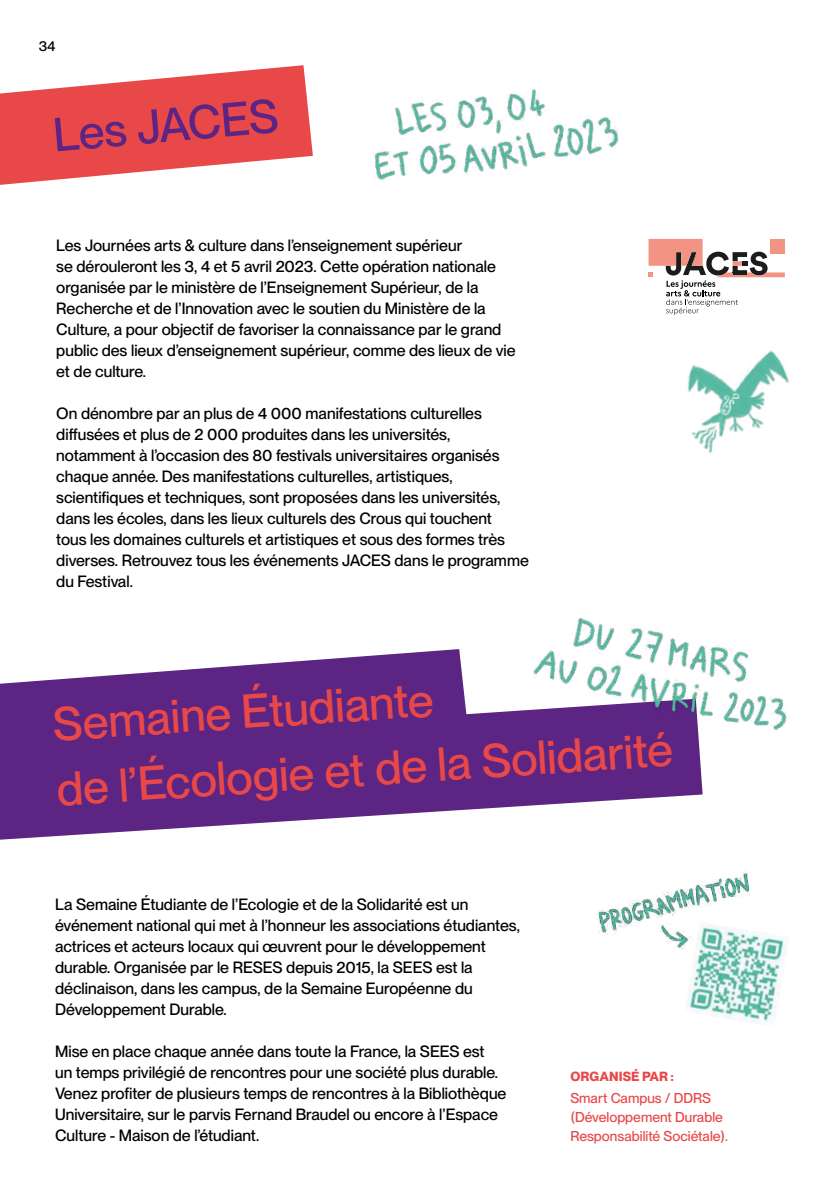
<style>
.page{position:relative;width:840px;height:1191px;background:#fff}
.page>*{position:absolute;margin:0;border:0;box-sizing:border-box;transform-origin:0 0}
.t1{font:500 46.6px/65.4px "PP Neue Montreal";color:#e94849}
.t2{font:500 46.6px "PP Neue Montreal";color:#5c2483}
.t3{font:500 16px/21px "PP Neue Montreal";color:#000}
.t4{font:500 14px/19px "PP Neue Montreal";color:#e94849}
.t5{font:500 14px "PP Neue Montreal";color:#000}
.t6{font:700 13px "PP Neue Montreal";color:#e94849}
</style>
<div class="page">
<svg style="left:0;top:65px;width:313px;height:120px"></svg>
<svg style="left:0;top:649px;width:465px;height:50px;fill:#5c2483"></svg>
<svg style="left:0;top:699px;width:506px;height:140px;background:#6f3e91"></svg>
<img style="left:687px;top:350px;width:102px;height:103px">
<img style="left:506px;top:618px;width:281px;height:190px">
<img style="left:374px;top:89px;width:244px;height:91px">
<svg style="left:648px;top:239px;width:136px;height:76px"></svg>
<img style="left:686px;top:990px;width:94px;height:34px">
<img style="left:596px;top:870px;width:193px;height:120px">
<p class="t5" style="left:39px;top:38px;width:18px">34</p>
<h1 class="t2" style="left:51px;top:108px;width:227px;rotate:-5deg">Les JACES</h1>
<p class="t3" style="left:56px;top:235px;width:460px">Les Journées arts &amp; culture dans l’enseignement supérieur<br>se dérouleront les 3, 4 et 5 avril 2023. Cette opération nationale organisée par le ministère de l’Enseignement Supérieur, de la Recherche et de l’Innovation avec le soutien du Ministère de la Culture, a pour objectif de favoriser la connaissance par le grand public des lieux d’enseignement supérieur, comme des lieux de vie et de culture.</p>
<p class="t3" style="left:56px;top:403px;width:474px">On dénombre par an plus de 4 000 manifestations culturelles diffusées et plus de 2 000 produites dans les universités, notamment à l’occasion des 80 festivals universitaires organisés chaque année. Des manifestations culturelles, artistiques, scientifiques et techniques, sont proposées dans les universités, dans les écoles, dans les lieux culturels des Crous qui touchent<br>tous les domaines culturels et artistiques et sous des formes très diverses. Retrouvez tous les événements JACES dans le programme du Festival.</p>
<h1 class="t1" style="left:50px;top:693px;width:618px;rotate:-4deg">Semaine Étudiante<br>de l’Écologie et de la Solidarité</h1>
<p class="t3" style="left:55px;top:893px;width:466px">La Semaine Étudiante de l’Ecologie et de la Solidarité est un événement national qui met à l’honneur les associations étudiantes, actrices et acteurs locaux qui œuvrent pour le développement durable. Organisée par le RESES depuis 2015, la SEES est la déclinaison, dans les campus, de la Semaine Européenne du Développement Durable.</p>
<p class="t3" style="left:55px;top:1040px;width:452px">Mise en place chaque année dans toute la France, la SEES est<br>un temps privilégié de rencontres pour une société plus durable.<br>Venez profiter de plusieurs temps de rencontres à la Bibliothèque Universitaire, sur le parvis Fernand Braudel ou encore à l’Espace Culture - Maison de l’étudiant.</p>
<p class="t6" style="left:570px;top:1068px;width:105px">ORGANISÉ PAR :</p>
<p class="t4" style="left:570px;top:1088px;width:159px">Smart Campus / DDRS (Développement Durable<br>Responsabilité Sociétale).</p>
</div>
